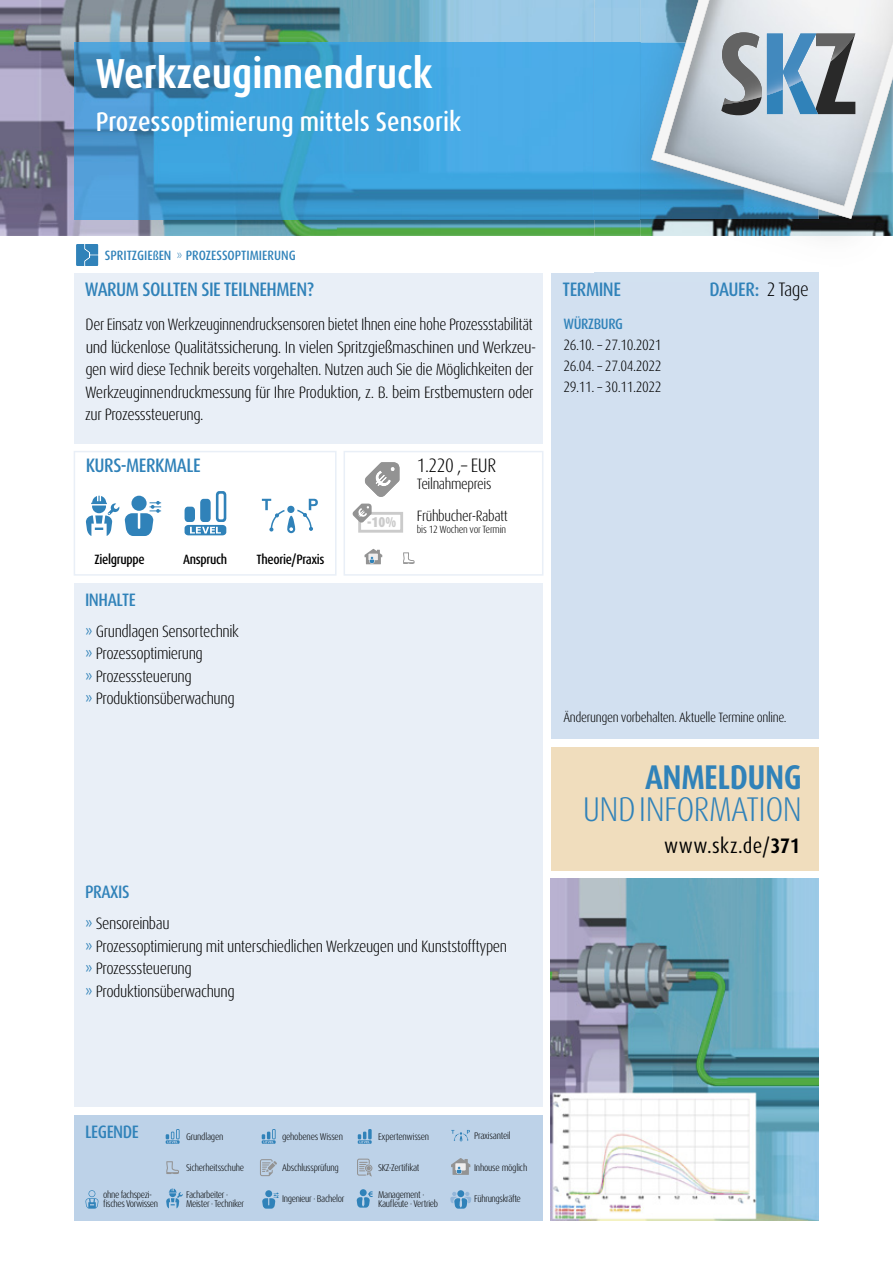
<style>
.page{position:relative;width:893px;height:1263px;background:#fff}
.page>*{position:absolute;margin:0;border:0;box-sizing:border-box;transform-origin:0 0}
.t1{font:700 condensed 42px "Dax Pro";color:#fff}
.t2{font:300 condensed 34.35px "Dax Pro";letter-spacing:-.015em;color:#3082b9}
.t3{font:700 condensed 34.35px "Dax Pro";letter-spacing:-.015em;color:#3082b9}
.t4{font:500 condensed 27px "Dax Pro";color:#fff}
.t5{font:condensed 21px "Dax Pro";letter-spacing:.03em;color:#000}
.t6{font:500 condensed 19.5px "Dax Pro";letter-spacing:-.025em;color:#3082b9}
.t7{font:300 condensed 19.5px "Dax Pro";letter-spacing:-.025em;color:#000}
.t8{font:500 condensed 18px "Dax Pro";letter-spacing:-.025em;color:#3082b9}
.t9{font:300 condensed 16.5px/22.5px "Dax Pro";letter-spacing:-.025em;color:#000;scale:.96 1}
.t10{font:300 condensed 16.5px/22.5px "Dax Pro";letter-spacing:-.025em;color:#000}
.t11{font:300 condensed 15px/21px "Dax Pro";letter-spacing:-.025em;color:#000;text-align:justify}
.t12{font:500 condensed 15px "Dax Pro";letter-spacing:-.025em;color:#3082b9}
.t13{font:900 condensed 14.25px "Dax Pro";color:#cbcbcb}
.t14{font:300 condensed 13.5px "Dax Pro";letter-spacing:-.025em;color:#000}
.t15{font:500 condensed 13.5px "Dax Pro";letter-spacing:-.025em;color:#000}
.t16{font:500 condensed 13.5px "Dax Pro";color:#3082b9}
.t17{font:300 condensed 10.5px "Dax Pro";letter-spacing:-.025em;color:#000}
.t18{font:300 condensed 9.75px/9px "Dax Pro";letter-spacing:-.035em;color:#000}
.s1{font-size:12px}
.s2{font-weight:300}
.s3{font-weight:400;color:#3082b9}
.s4{font-weight:300;color:#000}
.s5{font-weight:700}
</style>
<div class="page">
<div style="left:74px;top:1115px;width:469px;height:105px;background:#bdd2e8"></div>
<div style="left:551px;top:747px;width:268px;height:123px;background:#f0ddbd"></div>
<div style="left:551px;top:273px;width:267px;height:465px;background:#d2e0f0"></div>
<div style="left:74px;top:451px;width:263px;height:125px;border:2px solid #e9eff7"></div>
<div style="left:344px;top:451px;width:199px;height:125px;border:2px solid #e9eff7"></div>
<div style="left:74px;top:273px;width:469px;height:170px;background:#e9eff7"></div>
<div style="left:74px;top:583px;width:469px;height:524px;background:#e9eff7"></div>
<img style="left:551px;top:879px;width:268px;height:341px">
<img style="left:0;top:0;width:640px;height:236px">
<svg style="left:185px;top:491px;width:41px;height:44px"></svg>
<svg style="left:262px;top:499px;width:56px;height:34px"></svg>
<svg style="left:86px;top:496px;width:75px;height:40px"></svg>
<svg style="left:364px;top:462px;width:35px;height:35px"></svg>
<svg style="left:403px;top:552px;width:12px;height:12px"></svg>
<svg style="left:365px;top:549px;width:17px;height:15px"></svg>
<div style="left:358px;top:512px;width:45px;height:21px;border:3px solid #cbcbcb"></div>
<svg style="left:352px;top:504px;width:20px;height:19px"></svg>
<img style="left:74px;top:43px;width:566px;height:176px">
<svg style="left:166px;top:1129px;width:14px;height:15px"></svg>
<svg style="left:262px;top:1129px;width:14px;height:15px"></svg>
<svg style="left:358px;top:1129px;width:14px;height:15px"></svg>
<svg style="left:451px;top:1130px;width:19px;height:11px"></svg>
<svg style="left:76px;top:244px;width:22px;height:22px"></svg>
<svg style="left:262px;top:1192px;width:17px;height:16px"></svg>
<div style="left:265px;top:1190px;width:7px;height:7px;background:#3082b9;border-radius:50%"></div>
<svg style="left:166px;top:1188px;width:17px;height:20px"></svg>
<svg style="left:85px;top:1190px;width:14px;height:18px"></svg>
<svg style="left:450px;top:1190px;width:21px;height:18px"></svg>
<svg style="left:356px;top:1189px;width:17px;height:18px"></svg>
<svg style="left:166px;top:1161px;width:13px;height:13px"></svg>
<svg style="left:260px;top:1159px;width:17px;height:17px"></svg>
<svg style="left:357px;top:1158px;width:15px;height:19px"></svg>
<svg style="left:451px;top:1158px;width:19px;height:17px"></svg>
<svg style="left:0;top:0;width:1px;height:219px"></svg>
<img style="left:640px;top:0;width:253px;height:239px">
<svg style="left:651px;top:0;width:242px;height:219px"></svg>
<svg style="left:706px;top:32px;width:149px;height:137px;background:#a5b4bf"></svg>
<h1 class="t1" style="left:96px;top:47px;width:338px">Werkzeuginnendruck</h1>
<h3 class="t4" style="left:96px;top:104px;width:367px">Prozessoptimierung mittels Sensorik</h3>
<p class="t16" style="left:105px;top:247px;width:192px">SPRITZGIE<span class="s1">ß</span>EN <span class="s2">»</span> PROZESSOPTIMIERUNG</p>
<p class="t6" style="left:85px;top:277px;width:231px">WARUM SOLLTEN SIE TEILNEHMEN?</p>
<p class="t9" style="left:85px;top:313px;width:471px">Der Einsatz von Werkzeuginnendrucksensoren bietet Ihnen eine hohe Prozessstabilität und lückenlose Qualitätssicherung. In vielen Spritzgießmaschinen und Werkzeu&shy;gen wird diese Technik bereits vorgehalten. Nutzen auch Sie die Möglichkeiten der Werkzeuginnendruckmessung für Ihre Produktion, z. B. beim Erstbemustern oder zur Prozesssteuerung.</p>
<p class="t6" style="left:86px;top:453px;width:116px">KURS-MERKMALE</p>
<p class="t15" style="left:95px;top:551px;width:52px">Zielgruppe</p>
<p class="t15" style="left:183px;top:551px;width:46px">Anspruch</p>
<p class="t15" style="left:256px;top:551px;width:70px">Theorie/Praxis</p>
<p class="t8" style="left:85px;top:588px;width:52px">INHALTE</p>
<p class="t10" style="left:85px;top:620px;width:155px"><span class="s3">»</span> Grundlagen Sensortechnik <span class="s3">»</span> Prozessoptimierung<br><span class="s3">»</span> Prozesssteuerung<br><span class="s3">»</span> Produktionsüberwachung</p>
<p class="t13" style="left:367px;top:513px;width:31px">-10%</p>
<p class="t7" style="left:417px;top:453px;width:81px">1.220 ,– EUR</p>
<p class="t11" style="left:417px;top:473px;width:76px">Teilnahmepreis</p>
<p class="t11" style="left:417px;top:505px;width:93px">Frühbucher-Rabatt</p>
<p class="t17" style="left:417px;top:522px;width:91px">bis 12 Wochen vor Termin</p>
<p class="t8" style="left:85px;top:881px;width:46px">PRAXIS</p>
<p class="t10" style="left:85px;top:912px;width:424px"><span class="s3">»</span> Sensoreinbau<br><span class="s3">»</span> Prozessoptimierung mit unterschiedlichen Werkzeugen und Kunststofftypen <span class="s3">»</span> Prozesssteuerung<br><span class="s3">»</span> Produktionsüberwachung</p>
<p class="t6" style="left:563px;top:277px;width:60px">TERMINE</p>
<p class="t12" style="left:563px;top:314px;width:61px">WÜRZBURG</p>
<p class="t11" style="left:563px;top:334px;width:100px">26.10. – 27.10.2021<br>26.04. – 27.04.2022<br>29.11. – 30.11.2022</p>
<p class="t6" style="left:709px;top:277px;width:101px">DAUER: <span class="s4">2 Tage</span></p>
<p class="t14" style="left:563px;top:708px;width:225px">Änderungen vorbehalten. Aktuelle Termine online.</p>
<h2 class="t3" style="left:645px;top:755px;width:158px">ANMELDUNG</h2>
<h2 class="t2" style="left:583px;top:787px;width:221px">UND INFORMATION</h2>
<p class="t5" style="left:664px;top:832px;width:138px">www.skz.de/<span class="s5">371</span></p>
<p class="t8" style="left:85px;top:1121px;width:56px">LEGENDE</p>
<p class="t18" style="left:186px;top:1132px;width:39px">Grundlagen</p>
<p class="t18" style="left:282px;top:1132px;width:63px">gehobenes Wissen</p>
<p class="t18" style="left:378px;top:1132px;width:53px">Expertenwissen</p>
<p class="t18" style="left:474px;top:1131px;width:38px">Praxisanteil</p>
<p class="t18" style="left:186px;top:1163px;width:60px">Sicherheitsschuhe</p>
<p class="t18" style="left:282px;top:1163px;width:58px">Abschlussprüfung</p>
<p class="t18" style="left:378px;top:1163px;width:43px">SKZ-Zertifikat</p>
<p class="t18" style="left:474px;top:1163px;width:55px">Inhouse möglich</p>
<p class="t18" style="left:103px;top:1190px;width:57px">ohne fachspezi&shy;fisches Vorwissen</p>
<p class="t18" style="left:474px;top:1194px;width:48px">Führungskräfte</p>
<p class="t18" style="left:186px;top:1190px;width:60px">Facharbeiter ·<br>Meister · Techniker</p>
<p class="t18" style="left:378px;top:1190px;width:62px">Management ·<br>Kaufleute · Vertrieb</p>
<p class="t18" style="left:282px;top:1194px;width:64px">Ingenieur · Bachelor</p>
</div>
